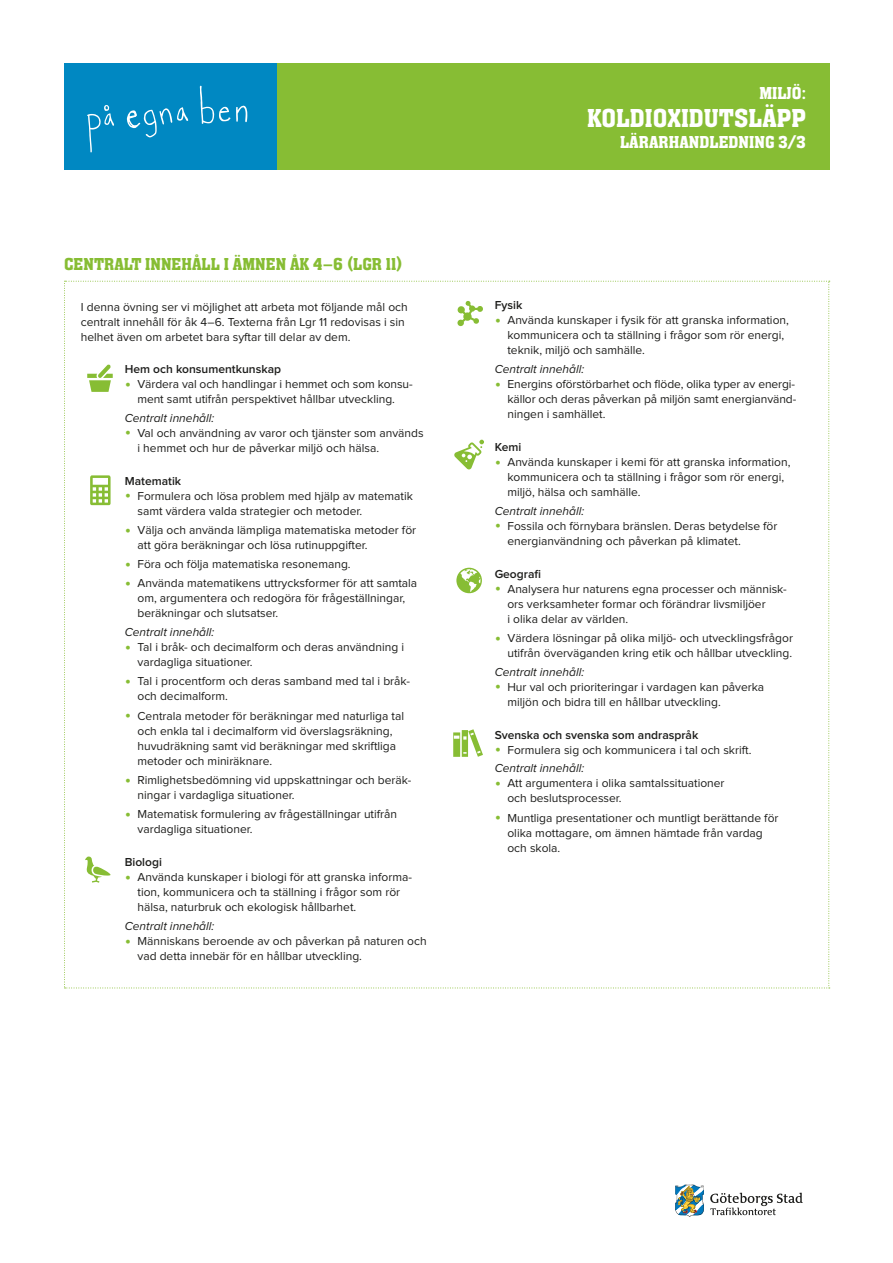
<style>
.page{position:relative;width:893px;height:1263px;background:#fff}
.page>*{position:absolute;margin:0;border:0;box-sizing:border-box;transform-origin:0 0}
.t1{font:27px "Aachen Medium Plain";color:#fff}
.t2{font:18px "Aachen Medium Plain";color:#87bd34}
.t3{font:18px "Aachen Medium Plain";color:#fff}
.t4{font:12px/15px "Proxima Nova";color:#1d1d1b}
.t5{font:italic 12px "Proxima Nova";color:#1d1d1b}
.t6{font:600 12px "Proxima Nova";color:#1d1d1b}
.s1{font-size:18px;color:#87bd34}
.s2{font-style:italic}
</style>
<div class="page">
<svg style="left:64px;top:281px;width:766px;height:707px"></svg>
<div style="left:65px;top:64px;width:212px;height:106px;background:#0088c2"></div>
<div style="left:277px;top:64px;width:552px;height:106px;background:#87bd34"></div>
<svg style="left:87px;top:86px;width:160px;height:66px"></svg>
<svg style="left:675px;top:1184px;width:29px;height:33px"></svg>
<svg style="left:710px;top:1193px;width:93px;height:22px"></svg>
<h2 class="t2" style="left:64px;top:253px;width:300px">CENTRALT INNEHÅLL I ÄMNEN ÅK 4–6 (LGR</h2>
<h2 class="t2" style="left:386px;top:253px;width:18px">11)</h2>
<h2 class="t3" style="left:759px;top:82px;width:48px">MILJÖ:</h2>
<h1 class="t1" style="left:587px;top:101px;width:220px">KOLDIOXIDUTSLÄPP</h1>
<h2 class="t3" style="left:620px;top:131px;width:187px">LÄRARHANDLEDNING 3/3</h2>
<p class="t4" style="left:81px;top:300px;width:328px">I denna övning ser vi möjlighet att arbeta mot följande mål och centralt innehåll för åk 4–6. Texterna från Lgr 11 redovisas i sin helhet även om arbetet bara syftar till delar av dem.</p>
<p class="t6" style="left:495px;top:300px;width:29px">Fysik</p>
<p class="t4" style="left:507px;top:313px;width:283px;text-indent:-13px"><span class="s1">•</span> Använda kunskaper i fysik för att granska information, kommunicera och ta ställning i frågor som rör energi, teknik, miljö och samhälle.</p>
<p class="t5" style="left:495px;top:363px;width:91px">Centralt innehåll:</p>
<p class="t4" style="left:507px;top:377px;width:290px;text-align:justify;text-indent:-13px"><span class="s1">•</span> Energins oförstörbarhet och flöde, olika typer av energi&shy;källor och deras påverkan på miljön samt energianvänd&shy;ningen i samhället.</p>
<p class="t6" style="left:495px;top:441px;width:28px">Kemi</p>
<p class="t4" style="left:507px;top:455px;width:284px;text-indent:-13px"><span class="s1">•</span> Använda kunskaper i kemi för att granska information, kommunicera och ta ställning i frågor som rör energi, miljö, hälsa och samhälle.</p>
<p class="t5" style="left:495px;top:505px;width:91px">Centralt innehåll:</p>
<p class="t4" style="left:507px;top:519px;width:271px;text-indent:-13px"><span class="s1">•</span> Fossila och förnybara bränslen. Deras betydelse för energianvändning och påverkan på klimatet.</p>
<p class="t6" style="left:495px;top:568px;width:48px">Geografi</p>
<p class="t4" style="left:507px;top:582px;width:281px;text-indent:-13px"><span class="s1">•</span> Analysera hur naturens egna processer och människ&shy;ors verksamheter formar och förändrar livsmiljöer<br>i olika delar av världen.</p>
<p class="t4" style="left:495px;top:631px;width:300px;text-align:right"><span class="s1">•</span> Värdera lösningar på olika miljö- och utvecklingsfrågor utifrån överväganden kring etik och hållbar utveckling.</p>
<p class="t5" style="left:495px;top:666px;width:91px">Centralt innehåll:</p>
<p class="t4" style="left:507px;top:680px;width:258px;text-indent:-13px"><span class="s1">•</span> Hur val och prioriteringar i vardagen kan påverka miljön och bidra till en hållbar utveckling.</p>
<p class="t6" style="left:495px;top:729px;width:205px">Svenska och svenska som andraspråk</p>
<p class="t4" style="left:495px;top:741px;width:258px;line-height:18.6px"><span class="s1">•</span> Formulera sig och kommunicera i tal och skrift.<br><span class="s2">Centralt innehåll:</span></p>
<p class="t4" style="left:507px;top:776px;width:219px;text-indent:-13px"><span class="s1">•</span> Att argumentera i olika samtalssituationer och beslutsprocesser.</p>
<p class="t4" style="left:507px;top:810px;width:273px;text-indent:-13px"><span class="s1">•</span> Muntliga presentationer och muntligt berättande för olika mottagare, om ämnen hämtade från vardag och skola.</p>
<p class="t6" style="left:125px;top:363px;width:158px">Hem och konsumentkunskap</p>
<p class="t4" style="left:125px;top:377px;width:289px;text-align:center"><span class="s1">•</span> Värdera val och handlingar i hemmet och som konsu&shy;ment samt utifrån perspektivet hållbar utveckling.</p>
<p class="t5" style="left:125px;top:412px;width:91px">Centralt innehåll:</p>
<p class="t4" style="left:138px;top:426px;width:288px;text-indent:-13px"><span class="s1">•</span> Val och användning av varor och tjänster som används i hemmet och hur de påverkar miljö och hälsa.</p>
<p class="t6" style="left:125px;top:475px;width:58px">Matematik</p>
<p class="t4" style="left:138px;top:489px;width:277px;text-indent:-13px"><span class="s1">•</span> Formulera och lösa problem med hjälp av matematik samt värdera valda strategier och metoder.</p>
<p class="t4" style="left:138px;top:523px;width:280px;text-indent:-13px"><span class="s1">•</span> Välja och använda lämpliga matematiska metoder för att göra beräkningar och lösa rutinuppgifter.</p>
<p class="t4" style="left:125px;top:557px;width:227px"><span class="s1">•</span> Föra och följa matematiska resonemang.</p>
<p class="t4" style="left:138px;top:576px;width:281px;text-indent:-13px"><span class="s1">•</span> Använda matematikens uttrycksformer för att samtala om, argumentera och redogöra för frågeställningar, beräkningar och slutsatser.</p>
<p class="t5" style="left:125px;top:627px;width:91px">Centralt innehåll:</p>
<p class="t4" style="left:138px;top:640px;width:268px;text-indent:-13px"><span class="s1">•</span> Tal i bråk- och decimalform och deras användning i vardagliga situationer.</p>
<p class="t4" style="left:138px;top:674px;width:274px;text-indent:-13px"><span class="s1">•</span> Tal i procentform och deras samband med tal i bråk&shy;och decimalform.</p>
<p class="t4" style="left:138px;top:709px;width:268px;text-indent:-13px"><span class="s1">•</span> Centrala metoder för beräkningar med naturliga tal och enkla tal i decimalform vid överslagsräkning, huvudräkning samt vid beräkningar med skriftliga metoder och miniräknare.</p>
<p class="t4" style="left:138px;top:773px;width:275px;text-indent:-13px"><span class="s1">•</span> Rimlighetsbedömning vid uppskattningar och beräk&shy;ningar i vardagliga situationer.</p>
<p class="t4" style="left:138px;top:807px;width:261px;text-indent:-13px"><span class="s1">•</span> Matematisk formulering av frågeställningar utifrån vardagliga situationer.</p>
<p class="t6" style="left:125px;top:857px;width:39px">Biologi</p>
<p class="t4" style="left:138px;top:870px;width:276px;text-indent:-13px"><span class="s1">•</span> Använda kunskaper i biologi för att granska informa&shy;tion, kommunicera och ta ställning i frågor som rör hälsa, naturbruk och ekologisk hållbarhet.</p>
<p class="t5" style="left:125px;top:920px;width:91px">Centralt innehåll:</p>
<p class="t4" style="left:138px;top:934px;width:291px;text-indent:-13px"><span class="s1">•</span> Människans beroende av och påverkan på naturen och vad detta innebär för en hållbar utveckling.</p>
</div>
